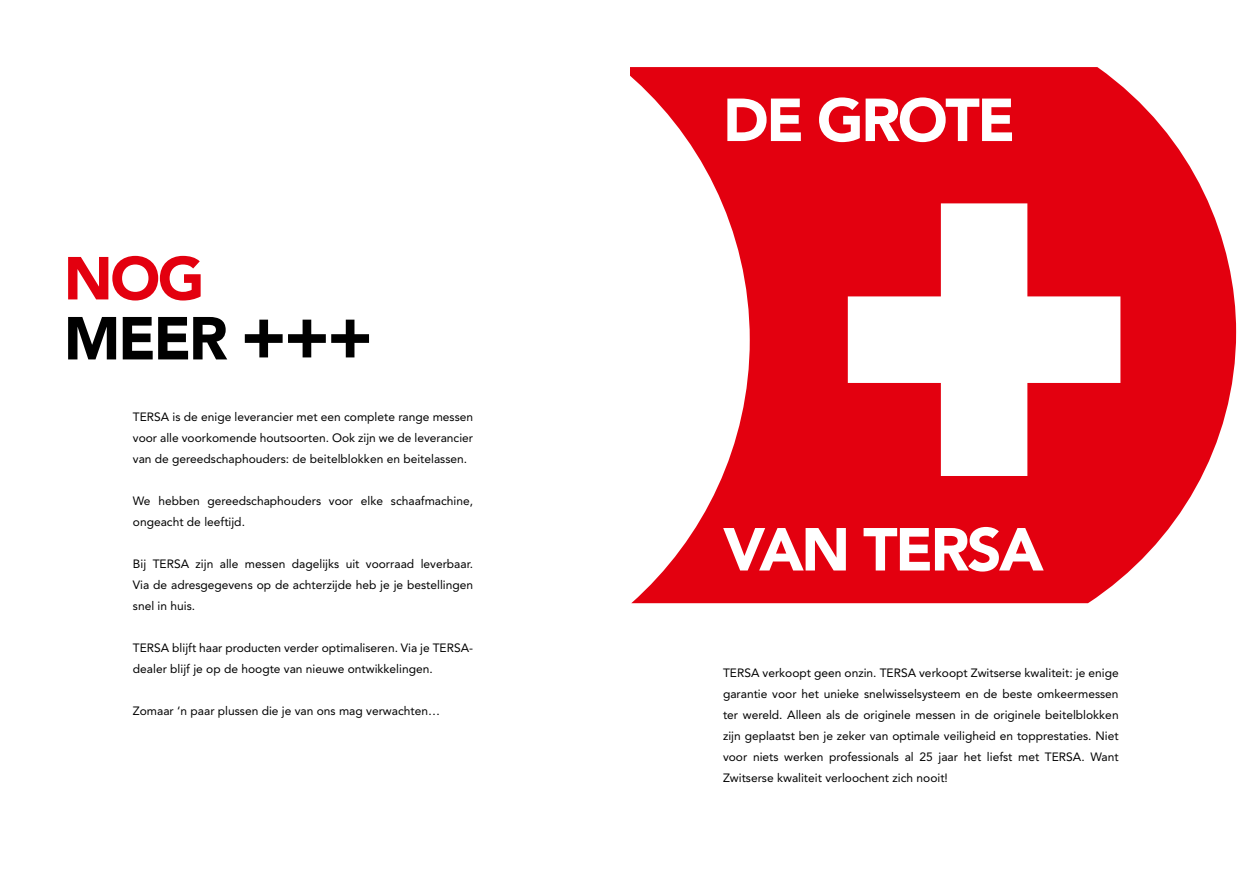
<style>
.page{position:relative;width:1259px;height:893px;background:#fff}
.page>*{position:absolute;margin:0;border:0;box-sizing:border-box;transform-origin:0 0}
.t1{font:900 60px "Avenir LT Std";letter-spacing:-.04em;color:#fff}
.t2{font:900 60px/60px "Avenir LT Std";letter-spacing:-.04em;color:#000}
.t3{font:12px/21px "Avenir LT Std";color:#000;text-align:justify}
.s1{color:#e3000f}
.s2{font-size:69px}
</style>
<div class="page">
<svg style="left:630px;top:67px;width:606px;height:536px;fill:#e3000f"></svg>
<h1 class="t2" style="left:64px;top:248px;width:311px"><span class="s1">NOG<br></span>MEER <span class="s2">+++</span></h1>
<p class="t3" style="left:133px;top:407px;width:342px">TERSA is de enige leverancier met een complete range messen voor alle voorkomende houtsoorten. Ook zijn we de leverancier van de gereedschaphouders: de beitelblokken en beitelassen.</p>
<p class="t3" style="left:133px;top:491px;width:342px">We hebben gereedschaphouders voor elke schaafmachine, ongeacht de leeftijd.</p>
<p class="t3" style="left:133px;top:554px;width:342px">Bij TERSA zijn alle messen dagelijks uit voorraad leverbaar.<br>Via de adresgegevens op de achterzijde heb je je bestellingen snel in huis.</p>
<p class="t3" style="left:133px;top:638px;width:342px">TERSA blijft haar producten verder optimaliseren. Via je TERSA&shy;dealer blijf je op de hoogte van nieuwe ontwikkelingen.</p>
<p class="t3" style="left:133px;top:701px;width:309px">Zomaar ‘n paar plussen die je van ons mag verwachten…</p>
<h1 class="t1" style="left:723px;top:84px;width:294px">DE GROTE</h1>
<h1 class="t1" style="left:723px;top:513px;width:322px">VAN TERSA</h1>
<p class="t3" style="left:723px;top:663px;width:397px">TERSA verkoopt geen onzin. TERSA verkoopt Zwitserse kwaliteit: je enige garantie voor het unieke snelwisselsysteem en de beste omkeermessen ter wereld. Alleen als de originele messen in de originele beitelblokken zijn geplaatst ben je zeker van optimale veiligheid en topprestaties. Niet voor niets werken professionals al 25 jaar het liefst met TERSA. Want Zwitserse kwaliteit verloochent zich nooit!</p>
</div>
